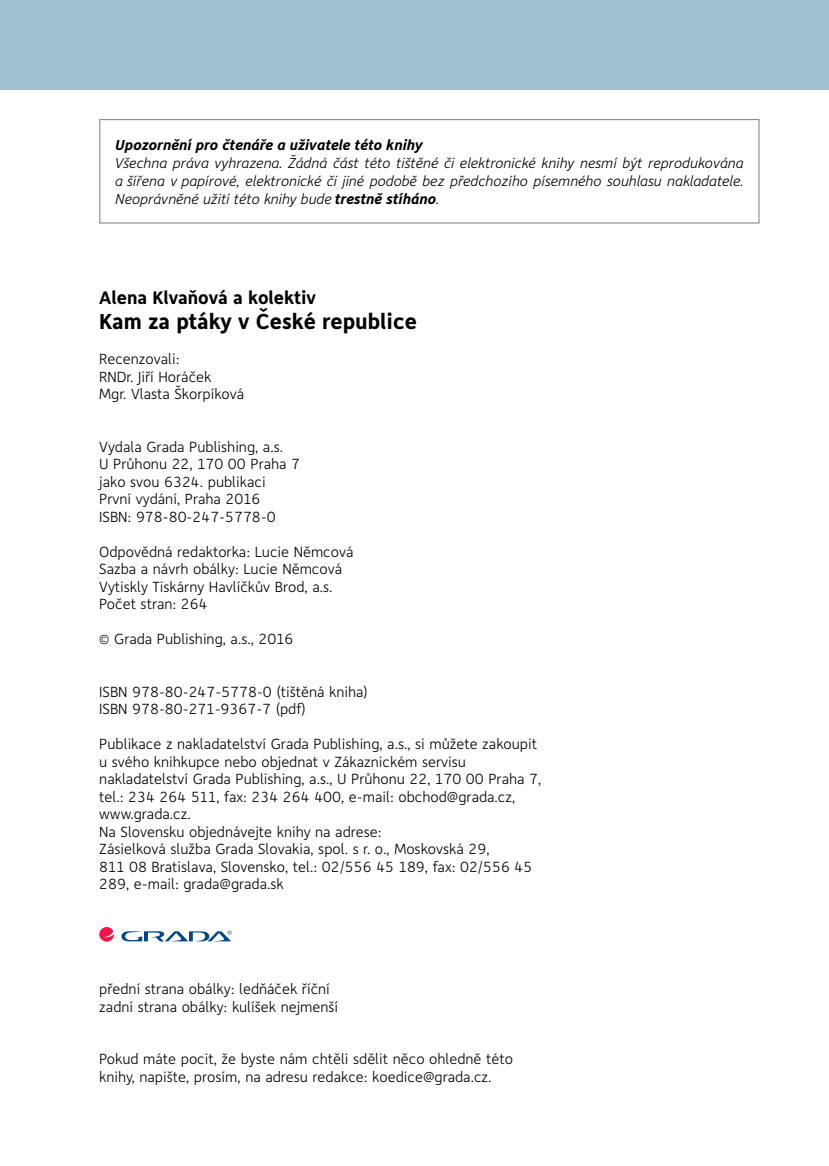
<style>
.page{position:relative;width:829px;height:1166px;background:#fff}
.page>*{position:absolute;margin:0;border:0;box-sizing:border-box;transform-origin:0 0}
.tirazzzz{font:700 21.88px "Depot";color:#000}
.tirazzzz-2{font:700 18.38px "Depot";color:#000}
.tirazzzz-3{font:300 14.88px/17.5px "Depot";color:#000}
.Normální{font:italic 300 14.53px/17.8px "Depot";color:#000;text-align:justify}
.Nadpis_1{font:italic 700 14.53px "Depot";color:#000}
.s1{font-weight:700}
</style>
<div class="page">
<hr style="left:828px;top:0;width:1px;height:89px;background:#a1c0d0">
<div style="left:0;top:0;width:828px;height:89px;background:#a1c0d0"></div>
<div style="left:99px;top:119px;width:660px;height:104px;border:1px solid #808285"></div>
<svg style="left:121px;top:930px;width:111px;height:11px"></svg>
<svg style="left:99px;top:927px;width:15px;height:14px"></svg>
<p class="Nadpis_1" style="left:115px;top:136px;width:309px">Upozornění pro čtenáře a uživatele této knihy</p>
<p class="Normální" style="left:115px;top:154px;width:629px">Všechna práva vyhrazena. Žádná část této tištěné či elektronické knihy nesmí být reprodukována a šířena v papírové, elektronické či jiné podobě bez předchozího písemného souhlasu nakladatele.<br>Neoprávněné užití této knihy bude <span class="s1">trestně stíháno</span>.</p>
<p class="tirazzzz-2" style="left:99px;top:286px;width:218px">Alena Klvaňová a kolektiv</p>
<p class="tirazzzz" style="left:99px;top:307px;width:319px">Kam za ptáky v České republice</p>
<p class="tirazzzz-3" style="left:99px;top:350px;width:82px">Recenzovali:</p>
<p class="tirazzzz-3" style="left:99px;top:367px;width:114px">RNDr. Jiří Horáček</p>
<p class="tirazzzz-3" style="left:99px;top:385px;width:146px">Mgr. Vlasta Škorpíková</p>
<p class="tirazzzz-3" style="left:99px;top:437px;width:185px">Vydala Grada Publishing, a.s.</p>
<p class="tirazzzz-3" style="left:99px;top:455px;width:202px">U Průhonu 22, 170 00 Praha 7</p>
<p class="tirazzzz-3" style="left:99px;top:472px;width:168px">jako svou 6324. publikaci</p>
<p class="tirazzzz-3" style="left:99px;top:490px;width:163px">První vydání, Praha 2016</p>
<p class="tirazzzz-3" style="left:99px;top:507px;width:178px">ISBN: 978-80-247-5778-0</p>
<p class="tirazzzz-3" style="left:99px;top:542px;width:256px">Odpovědná redaktorka: Lucie Němcová</p>
<p class="tirazzzz-3" style="left:99px;top:560px;width:244px">Sazba a návrh obálky: Lucie Němcová</p>
<p class="tirazzzz-3" style="left:99px;top:577px;width:235px">Vytiskly Tiskárny Havlíčkův Brod, a.s.</p>
<p class="tirazzzz-3" style="left:99px;top:595px;width:110px">Počet stran: 264</p>
<p class="tirazzzz-3" style="left:99px;top:630px;width:196px">© Grada Publishing, a.s., 2016</p>
<p class="tirazzzz-3" style="left:99px;top:682px;width:270px">ISBN 978-80-247-5778-0 (tištěná kniha)</p>
<p class="tirazzzz-3" style="left:99px;top:700px;width:208px">ISBN 978-80-271-9367-7 (pdf)</p>
<p class="tirazzzz-3" style="left:99px;top:735px;width:443px">Publikace z nakladatelství Grada Publishing, a.s., si můžete zakoupit u svého knihkupce nebo objednat v Zákaznickém servisu nakladatelství Grada Publishing, a.s., U Průhonu 22, 170 00 Praha 7, tel.: 234 264 511, fax: 234 264 400, e-mail: obchod@grada.cz, www.grada.cz.</p>
<p class="tirazzzz-3" style="left:99px;top:822px;width:434px">Na Slovensku objednávejte knihy na adrese:<br>Zásielková služba Grada Slovakia, spol. s r. o., Moskovská 29,<br>811 08 Bratislava, Slovensko, tel.: 02/556 45 189, fax: 02/556 45<br>289, e-mail: grada@grada.sk</p>
<p class="tirazzzz-3" style="left:99px;top:980px;width:232px">přední strana obálky: ledňáček říční</p>
<p class="tirazzzz-3" style="left:99px;top:997px;width:240px">zadní strana obálky: kulíšek nejmenší</p>
<p class="tirazzzz-3" style="left:99px;top:1050px;width:415px">Pokud máte pocit, že byste nám chtěli sdělit něco ohledně této knihy, napište, prosím, na adresu redakce: koedice@grada.cz.</p>
</div>
